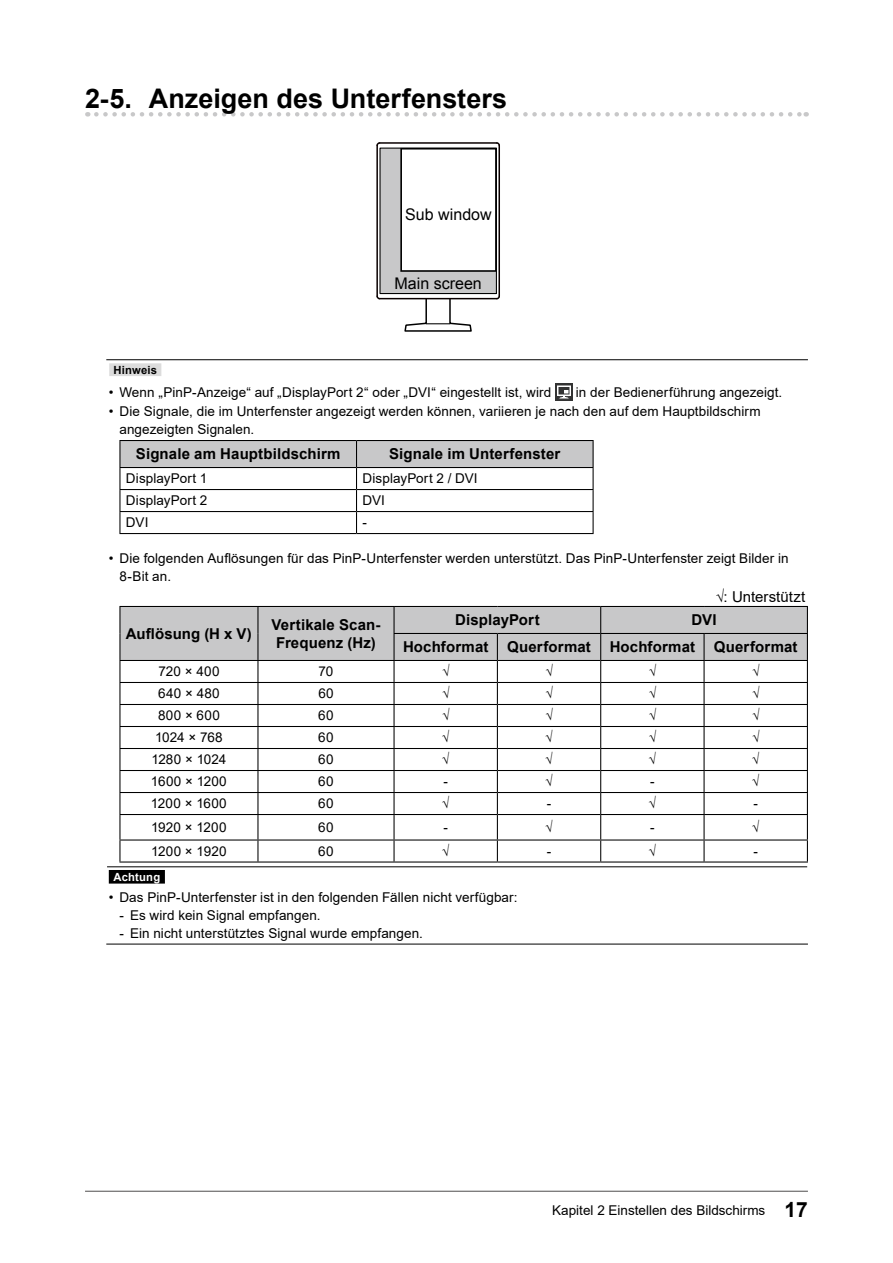
<style>
.page{position:relative;width:893px;height:1263px;background:#fff}
.page>*{position:absolute;margin:0;border:0;box-sizing:border-box;transform-origin:0 0}
.t1{font:700 27px "Arial";color:#000}
.t2{font:16.05px "Arial";color:#000}
.t3{font:700 15px/18px "Arial";letter-spacing:.01em;color:#000;text-align:center}
.t4{font:15px "Arial";color:#000}
.t5{font:13.5px/18px "Arial";letter-spacing:.005em;color:#000}
.t6{font:700 11.25px "Arial";letter-spacing:.015em;color:#000}
.t7{font:700 11.25px "Arial";letter-spacing:.02em;color:#fff}
.s1{font-weight:700;font-size:21px}
</style>
<div class="page">
<hr style="left:85px;top:1191px;width:723px;height:1px;background:#595858">
<svg style="left:96px;top:112px;width:711px;height:5px"></svg>
<svg style="left:403px;top:297px;width:70px;height:35px"></svg>
<hr style="left:376px;top:145px;width:2px;height:151px;background:#0a0000">
<hr style="left:380px;top:298px;width:117px;height:1px;background:#0a0000">
<hr style="left:498px;top:145px;width:2px;height:151px;background:#0a0000">
<hr style="left:380px;top:142px;width:117px;height:2px;background:#0a0000">
<svg style="left:376px;top:295px;width:5px;height:5px"></svg>
<svg style="left:376px;top:142px;width:5px;height:5px"></svg>
<svg style="left:495px;top:295px;width:5px;height:5px"></svg>
<svg style="left:495px;top:142px;width:5px;height:5px"></svg>
<div style="left:380px;top:148px;width:116px;height:146px;background:#c8c8c9"></div>
<div style="left:379px;top:148px;width:118px;height:146px;border:1px solid #000"></div>
<div style="left:401px;top:149px;width:95px;height:122px;background:#fff"></div>
<div style="left:400px;top:148px;width:97px;height:124px;border:2px solid #000"></div>
<hr style="left:106px;top:359px;width:702px;height:1px;background:#000">
<hr style="left:107px;top:866px;width:700px;height:1px;background:#000">
<hr style="left:106px;top:944px;width:702px;height:1px;background:#000">
<div style="left:109px;top:363px;width:52px;height:13px;background:#dcdcdc"></div>
<img style="left:555px;top:383px;width:17px;height:17px">
<svg style="left:119px;top:440px;width:475px;height:93px"></svg>
<hr style="left:119px;top:533px;width:238px;height:1px;background:#000">
<hr style="left:357px;top:533px;width:237px;height:1px;background:#000">
<svg style="left:119px;top:606px;width:689px;height:255px"></svg>
<hr style="left:119px;top:861px;width:139px;height:1px;background:#000">
<hr style="left:258px;top:861px;width:136px;height:1px;background:#000">
<hr style="left:394px;top:861px;width:103px;height:1px;background:#000">
<hr style="left:497px;top:861px;width:104px;height:1px;background:#000">
<hr style="left:601px;top:861px;width:103px;height:1px;background:#000">
<hr style="left:704px;top:861px;width:104px;height:1px;background:#000">
<div style="left:109px;top:870px;width:56px;height:13px;background:#000"></div>
<h1 class="t1" style="left:85px;top:80px;width:423px">2-5. Anzeigen des Unterfensters</h1>
<p class="t2" style="left:405px;top:204px;width:88px">Sub window</p>
<p class="t2" style="left:394px;top:273px;width:89px">Main screen</p>
<p class="t6" style="left:113px;top:362px;width:45px">Hinweis</p>
<p class="t5" style="left:109px;top:383px;width:444px">• Wenn „PinP-Anzeige“ auf „DisplayPort 2“ oder „DVI“ eingestellt ist, wird</p>
<p class="t5" style="left:576px;top:383px;width:208px">in der Bedienerführung angezeigt.</p>
<p class="t5" style="left:119px;top:402px;width:643px;text-indent:-11px">• Die Signale, die im Unterfenster angezeigt werden können, variieren je nach den auf dem Hauptbildschirm angezeigten Signalen.</p>
<p class="t3" style="left:136px;top:445px;width:206px">Signale am Hauptbildschirm</p>
<p class="t3" style="left:389px;top:445px;width:173px">Signale im Unterfenster</p>
<p class="t5" style="left:126px;top:469px;width:83px">DisplayPort 1</p>
<p class="t5" style="left:363px;top:469px;width:117px">DisplayPort 2 / DVI</p>
<p class="t5" style="left:126px;top:491px;width:83px">DisplayPort 2</p>
<p class="t5" style="left:363px;top:491px;width:24px">DVI</p>
<p class="t5" style="left:126px;top:513px;width:24px">DVI</p>
<p class="t5" style="left:363px;top:513px;width:6px">-</p>
<p class="t5" style="left:119px;top:549px;width:671px;text-indent:-11px">• Die folgenden Auflösungen für das PinP-Unterfenster werden unterstützt. Das PinP-Unterfenster zeigt Bilder in<br>8-Bit an.</p>
<p class="t4" style="left:716px;top:587px;width:91px">√: Unterstützt</p>
<p class="t3" style="left:126px;top:625px;width:128px">Auflösung (H x V)</p>
<p class="t3" style="left:271px;top:616px;width:111px">Vertikale Scan-<br>Frequenz (Hz)</p>
<p class="t3" style="left:455px;top:611px;width:86px">DisplayPort</p>
<p class="t3" style="left:692px;top:611px;width:27px">DVI</p>
<p class="t3" style="left:403px;top:638px;width:87px">Hochformat</p>
<p class="t3" style="left:507px;top:638px;width:189px">Querformat Hochformat</p>
<p class="t3" style="left:714px;top:638px;width:85px">Querformat</p>
<p class="t5" style="left:158px;top:662px;width:63px">720 × 400</p>
<p class="t5" style="left:319px;top:662px;width:16px">70</p>
<p class="t5" style="left:442px;top:662px;width:9px">√</p>
<p class="t5" style="left:545px;top:662px;width:9px">√</p>
<p class="t5" style="left:649px;top:662px;width:9px">√</p>
<p class="t5" style="left:752px;top:662px;width:9px">√</p>
<p class="t5" style="left:158px;top:684px;width:63px">640 × 480</p>
<p class="t5" style="left:318px;top:684px;width:17px">60</p>
<p class="t5" style="left:442px;top:684px;width:9px">√</p>
<p class="t5" style="left:545px;top:684px;width:9px">√</p>
<p class="t5" style="left:649px;top:684px;width:9px">√</p>
<p class="t5" style="left:752px;top:684px;width:9px">√</p>
<p class="t5" style="left:158px;top:706px;width:63px">800 × 600</p>
<p class="t5" style="left:318px;top:706px;width:17px">60</p>
<p class="t5" style="left:442px;top:706px;width:9px">√</p>
<p class="t5" style="left:545px;top:706px;width:9px">√</p>
<p class="t5" style="left:649px;top:706px;width:9px">√</p>
<p class="t5" style="left:752px;top:706px;width:9px">√</p>
<p class="t5" style="left:155px;top:728px;width:69px">1024 × 768</p>
<p class="t5" style="left:318px;top:728px;width:17px">60</p>
<p class="t5" style="left:442px;top:728px;width:9px">√</p>
<p class="t5" style="left:545px;top:728px;width:9px">√</p>
<p class="t5" style="left:649px;top:728px;width:9px">√</p>
<p class="t5" style="left:752px;top:728px;width:9px">√</p>
<p class="t5" style="left:151px;top:750px;width:76px">1280 × 1024</p>
<p class="t5" style="left:318px;top:750px;width:17px">60</p>
<p class="t5" style="left:442px;top:750px;width:9px">√</p>
<p class="t5" style="left:545px;top:750px;width:9px">√</p>
<p class="t5" style="left:649px;top:750px;width:9px">√</p>
<p class="t5" style="left:752px;top:750px;width:9px">√</p>
<p class="t5" style="left:151px;top:772px;width:77px">1600 × 1200</p>
<p class="t5" style="left:318px;top:772px;width:17px">60</p>
<p class="t5" style="left:443px;top:772px;width:6px">-</p>
<p class="t5" style="left:545px;top:772px;width:9px">√</p>
<p class="t5" style="left:650px;top:772px;width:6px">-</p>
<p class="t5" style="left:752px;top:772px;width:9px">√</p>
<p class="t5" style="left:151px;top:794px;width:77px">1200 × 1600</p>
<p class="t5" style="left:318px;top:794px;width:17px">60</p>
<p class="t5" style="left:442px;top:794px;width:9px">√</p>
<p class="t5" style="left:547px;top:794px;width:6px">-</p>
<p class="t5" style="left:649px;top:794px;width:9px">√</p>
<p class="t5" style="left:753px;top:794px;width:6px">-</p>
<p class="t5" style="left:151px;top:818px;width:77px">1920 × 1200</p>
<p class="t5" style="left:318px;top:818px;width:17px">60</p>
<p class="t5" style="left:443px;top:818px;width:6px">-</p>
<p class="t5" style="left:545px;top:818px;width:9px">√</p>
<p class="t5" style="left:650px;top:818px;width:6px">-</p>
<p class="t5" style="left:752px;top:818px;width:9px">√</p>
<p class="t5" style="left:151px;top:842px;width:77px">1200 × 1920</p>
<p class="t5" style="left:318px;top:842px;width:17px">60</p>
<p class="t5" style="left:442px;top:842px;width:9px">√</p>
<p class="t5" style="left:547px;top:842px;width:6px">-</p>
<p class="t5" style="left:649px;top:842px;width:9px">√</p>
<p class="t5" style="left:753px;top:842px;width:6px">-</p>
<p class="t7" style="left:113px;top:869px;width:48px">Achtung</p>
<p class="t5" style="left:109px;top:888px;width:410px">• Das PinP-Unterfenster ist in den folgenden Fällen nicht verfügbar:</p>
<p class="t5" style="left:119px;top:906px;width:203px">- Es wird kein Signal empfangen.</p>
<p class="t5" style="left:119px;top:924px;width:305px">- Ein nicht unterstütztes Signal wurde empfangen.</p>
<p class="t5" style="left:552px;top:1201px;width:257px">Kapitel 2 Einstellen des Bildschirms <span class="s1">17</span></p>
</div>
